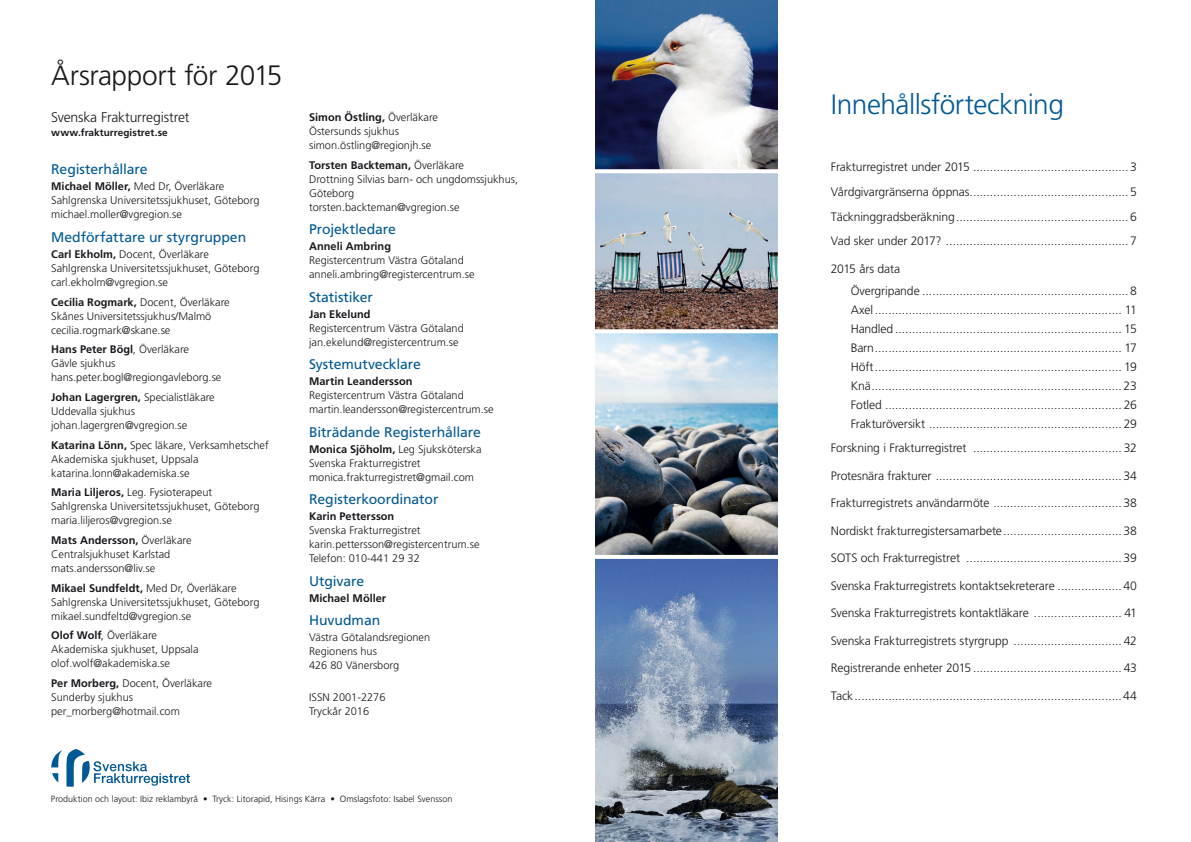
<style>
.page{position:relative;width:1191px;height:842px;background:#fff}
.page>*{position:absolute;margin:0;border:0;box-sizing:border-box;transform-origin:0 0}
.t1{font:300 28px "Frutiger LT Std";letter-spacing:-.02em;color:#005995}
.t2{font:300 28px "Frutiger LT Std";letter-spacing:-.015em;color:#1a171c}
.t3{font:14px "Frutiger LT Std";letter-spacing:-.01em;color:#005995}
.t4{font:300 14px "Frutiger LT Std";letter-spacing:-.015em;color:#1a171c}
.t5{font:300 12.2px/19px "Frutiger LT Std";letter-spacing:-.01em;color:#1a171c;text-align:justify}
.t6{font:300 11px/14px "Frutiger LT Std";color:#1a171c}
.t7{font:700 11px "Frutiger LT Std";color:#1a171c}
.t8{font:700 10px "Frutiger LT Std";letter-spacing:.005em;color:#1a171c}
.t9{font:300 9px "Frutiger LT Std";color:#1a171c}
.s1{font-weight:700}
</style>
<div class="page">
<svg style="left:51px;top:749px;width:139px;height:38px"></svg>
<img style="left:595px;top:0;width:182px;height:842px">
<svg style="left:595px;top:169px;width:183px;height:4px"></svg>
<svg style="left:595px;top:329px;width:183px;height:4px"></svg>
<svg style="left:595px;top:555px;width:183px;height:4px"></svg>
<h1 class="t2" style="left:51px;top:59px;width:233px">Årsrapport för 2015</h1>
<p class="t4" style="left:51px;top:109px;width:140px">Svenska Frakturregistret</p>
<p class="t8" style="left:51px;top:127px;width:118px">www.frakturregistret.se</p>
<p class="t3" style="left:51px;top:161px;width:98px">Registerhållare</p>
<p class="t6" style="left:51px;top:180px;width:210px"><span class="s1">Michael Möller,</span> Med Dr, Överläkare<br>Sahlgrenska Universitetssjukhuset, Göteborg michael.moller@vgregion.se</p>
<p class="t3" style="left:51px;top:229px;width:197px">Medförfattare ur styrgruppen</p>
<p class="t6" style="left:51px;top:247px;width:210px"><span class="s1">Carl Ekholm,</span> Docent, Överläkare<br>Sahlgrenska Universitetssjukhuset, Göteborg carl.ekholm@vgregion.se</p>
<p class="t6" style="left:51px;top:295px;width:180px"><span class="s1">Cecilia Rogmark,</span> Docent, Överläkare<br>Skånes Universitetssjukhus/Malmö cecilia.rogmark@skane.se</p>
<p class="t6" style="left:51px;top:343px;width:172px"><span class="s1">Hans Peter Bögl</span>, Överläkare<br>Gävle sjukhus hans.peter.bogl@regiongavleborg.se</p>
<p class="t6" style="left:51px;top:390px;width:165px"><span class="s1">Johan Lagergren,</span> Specialistläkare<br>Uddevalla sjukhus johan.lagergren@vgregion.se</p>
<p class="t6" style="left:51px;top:438px;width:219px"><span class="s1">Katarina Lönn,</span> Spec läkare, Verksamhetschef<br>Akademiska sjukhuset, Uppsala katarina.lonn@akademiska.se</p>
<p class="t6" style="left:51px;top:486px;width:210px"><span class="s1">Maria Liljeros,</span> Leg. Fysioterapeut<br>Sahlgrenska Universitetssjukhuset, Göteborg maria.liljeros@vgregion.se</p>
<p class="t6" style="left:51px;top:533px;width:142px"><span class="s1">Mats Andersson,</span> Överläkare<br>Centralsjukhuset Karlstad mats.andersson@liv.se</p>
<p class="t6" style="left:51px;top:581px;width:210px"><span class="s1">Mikael Sundfeldt,</span> Med Dr, Överläkare<br>Sahlgrenska Universitetssjukhuset, Göteborg mikael.sundfeltd@vgregion.se</p>
<p class="t6" style="left:51px;top:629px;width:149px"><span class="s1">Olof Wolf</span>, Överläkare<br>Akademiska sjukhuset, Uppsala olof.wolf@akademiska.se</p>
<p class="t6" style="left:51px;top:676px;width:162px"><span class="s1">Per Morberg,</span> Docent, Överläkare<br>Sunderby sjukhus per_morberg@hotmail.com</p>
<p class="t6" style="left:309px;top:110px;width:130px"><span class="s1">Simon Östling,</span> Överläkare<br>Östersunds sjukhus simon.östling@regionjh.se</p>
<p class="t6" style="left:309px;top:158px;width:211px"><span class="s1">Torsten Backteman,</span> Överläkare<br>Drottning Silvias barn- och ungdomssjukhus,<br>Göteborg<br>torsten.backteman@vgregion.se</p>
<p class="t3" style="left:309px;top:221px;width:88px">Projektledare</p>
<p class="t7" style="left:309px;top:240px;width:84px">Anneli Ambring</p>
<p class="t6" style="left:309px;top:253px;width:167px">Registercentrum Västra Götaland anneli.ambring@registercentrum.se</p>
<p class="t3" style="left:309px;top:289px;width:65px">Statistiker</p>
<p class="t7" style="left:309px;top:307px;width:63px">Jan Ekelund</p>
<p class="t6" style="left:309px;top:321px;width:156px">Registercentrum Västra Götaland jan.ekelund@registercentrum.se</p>
<p class="t3" style="left:309px;top:356px;width:113px">Systemutvecklare</p>
<p class="t7" style="left:309px;top:375px;width:105px">Martin Leandersson</p>
<p class="t6" style="left:309px;top:388px;width:186px">Registercentrum Västra Götaland martin.leandersson@registercentrum.se</p>
<p class="t3" style="left:309px;top:424px;width:173px">Biträdande Registerhållare</p>
<p class="t6" style="left:309px;top:442px;width:174px"><span class="s1">Monica Sjöholm,</span> Leg Sjuksköterska<br>Svenska Frakturregistret monica.frakturregistret@gmail.com</p>
<p class="t3" style="left:309px;top:491px;width:131px">Registerkoordinator</p>
<p class="t7" style="left:309px;top:510px;width:87px">Karin Pettersson</p>
<p class="t6" style="left:309px;top:523px;width:172px">Svenska Frakturregistret karin.pettersson@registercentrum.se<br>Telefon: 010-441 29 32</p>
<p class="t3" style="left:309px;top:573px;width:57px">Utgivare</p>
<p class="t7" style="left:309px;top:591px;width:79px">Michael Möller</p>
<p class="t3" style="left:309px;top:612px;width:73px">Huvudman</p>
<p class="t6" style="left:309px;top:630px;width:123px">Västra Götalandsregionen<br>Regionens hus<br>426 80 Vänersborg</p>
<p class="t6" style="left:309px;top:690px;width:78px">ISSN 2001-2276<br>Tryckår 2016</p>
<p class="t9" style="left:51px;top:794px;width:403px">Produktion och layout: Ibiz reklambyrå • Tryck: Litorapid, Hisings Kärra • Omslagsfoto: Isabel Svensson</p>
<h1 class="t1" style="left:831px;top:89px;width:234px">Innehållsförteckning</h1>
<p class="t5" style="left:831px;top:155px;width:308px;line-height:24.7px">Frakturregistret under 2015 ..............................................3<br>Vårdgivargränserna öppnas...............................................5<br>Täckninggradsberäkning...................................................6<br>Vad sker under 2017? ......................................................7</p>
<p class="t5" style="left:850px;top:258px;width:288px;line-height:21.8px;text-indent:-20px">2015 års data<br>Övergripande .............................................................8</p>
<p class="t5" style="left:850px;top:300px;width:288px">Axel ......................................................................... 11<br>Handled ................................................................... 15<br>Barn......................................................................... 17<br>Höft......................................................................... 19<br>Knä.......................................................................... 23<br>Fotled ...................................................................... 26<br>Frakturöversikt ......................................................... 29</p>
<p class="t5" style="left:831px;top:439px;width:308px">Forskning i Frakturregistret ............................................ 32</p>
<p class="t5" style="left:831px;top:466px;width:308px">Protesnära frakturer .......................................................34</p>
<p class="t5" style="left:831px;top:494px;width:308px">Frakturregistrets användarmöte ......................................38</p>
<p class="t5" style="left:831px;top:521px;width:308px">Nordiskt frakturregistersamarbete...................................38</p>
<p class="t5" style="left:831px;top:549px;width:308px">SOTS och Frakturregistret ..............................................39</p>
<p class="t5" style="left:831px;top:576px;width:308px">Svenska Frakturregistrets kontaktsekreterare ...................40</p>
<p class="t5" style="left:831px;top:604px;width:308px">Svenska Frakturregistrets kontaktläkare .......................... 41</p>
<p class="t5" style="left:831px;top:631px;width:308px">Svenska Frakturregistrets styrgrupp ................................ 42</p>
<p class="t5" style="left:831px;top:659px;width:307px">Registrerande enheter 2015............................................ 43</p>
<p class="t5" style="left:831px;top:686px;width:308px">Tack...............................................................................44</p>
</div>
